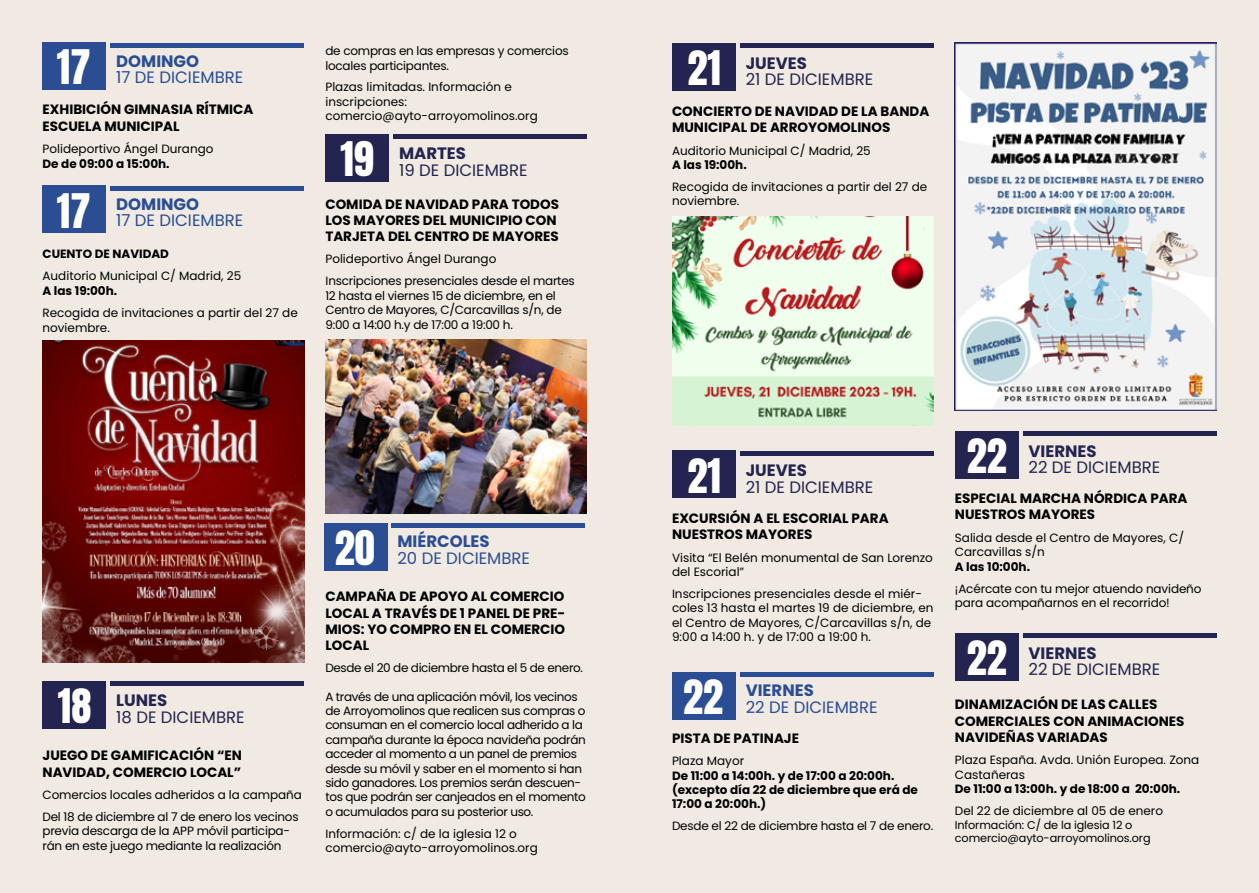
<style>
.page{position:relative;width:1259px;height:893px;background:#f0eae2}
.page>*{position:absolute;margin:0;border:0;box-sizing:border-box;transform-origin:0 0}
.t1{font:40.5px "Anton";color:#fff}
.t2{font:16.5px "Poppins";color:#23244f}
.t3{font:16.5px "Poppins";color:#2a4d94}
.t4{font:700 16.5px "Poppins";color:#23244f}
.t5{font:700 16.5px "Poppins";color:#2a4d94}
.t6{font:700 13.5px/16.2px "Poppins";color:#000}
.t7{font:12px/14.4px "Poppins";letter-spacing:-.01em;color:#000}
.t8{font:12px/14.4px "Poppins";letter-spacing:-.03em;color:#000}
.t9{font:700 12px/14.4px "Poppins";color:#000}
.t10{font:11.25px/13.5px "Poppins";letter-spacing:-.01em;color:#000}
</style>
<div class="page">
<img style="left:43px;top:341px;width:261px;height:322px">
<div style="left:325px;top:134px;width:64px;height:47px;background:#23244f"></div>
<hr style="left:393px;top:134px;width:194px;height:4px;background:#23244f">
<div style="left:43px;top:681px;width:63px;height:47px;background:#23244f"></div>
<hr style="left:110px;top:681px;width:194px;height:4px;background:#23244f">
<img style="left:325px;top:339px;width:261px;height:174px">
<div style="left:43px;top:43px;width:63px;height:47px;background:#2a4d94"></div>
<hr style="left:110px;top:43px;width:194px;height:4px;background:#2a4d94">
<div style="left:43px;top:186px;width:63px;height:47px;background:#2a4d94"></div>
<hr style="left:110px;top:186px;width:194px;height:4px;background:#2a4d94">
<div style="left:324px;top:523px;width:63px;height:47px;background:#2a4d94"></div>
<div style="left:391px;top:523px;width:194px;height:5px;background:#2a4d94"></div>
<img style="left:955px;top:42px;width:261px;height:369px">
<img style="left:672px;top:217px;width:261px;height:208px">
<div style="left:672px;top:44px;width:63px;height:47px;background:#23244f"></div>
<hr style="left:740px;top:44px;width:193px;height:4px;background:#23244f">
<div style="left:672px;top:451px;width:63px;height:47px;background:#23244f"></div>
<hr style="left:740px;top:451px;width:193px;height:4px;background:#23244f">
<div style="left:955px;top:432px;width:63px;height:47px;background:#23244f"></div>
<hr style="left:1022px;top:432px;width:194px;height:4px;background:#23244f">
<div style="left:955px;top:634px;width:63px;height:47px;background:#23244f"></div>
<hr style="left:1022px;top:634px;width:194px;height:4px;background:#23244f">
<div style="left:672px;top:672px;width:63px;height:47px;background:#2a4d94"></div>
<hr style="left:740px;top:673px;width:193px;height:4px;background:#2a4d94">
<h1 class="t1" style="left:57px;top:47px;width:35px">17</h1>
<h2 class="t5" style="left:116px;top:51px;width:84px">DOMINGO</h2>
<h2 class="t3" style="left:116px;top:68px;width:129px">17 DE DICIEMBRE</h2>
<p class="t6" style="left:43px;top:102px;width:212px">EXHIBICIÓN GIMNASIA RÍTMICA<br>ESCUELA MUNICIPAL</p>
<p class="t7" style="left:43px;top:142px;width:172px">Polideportivo Ángel Durango</p>
<p class="t9" style="left:43px;top:156px;width:129px">De de 09:00 a 15:00h.</p>
<h1 class="t1" style="left:57px;top:190px;width:35px">17</h1>
<h2 class="t5" style="left:116px;top:195px;width:84px">DOMINGO</h2>
<h2 class="t3" style="left:116px;top:211px;width:129px">17 DE DICIEMBRE</h2>
<p class="t9" style="left:43px;top:246px;width:128px">CUENTO DE NAVIDAD</p>
<p class="t7" style="left:43px;top:269px;width:200px">Auditorio Municipal C/ Madrid, 25</p>
<p class="t9" style="left:43px;top:283px;width:76px">A las 19:00h.</p>
<p class="t7" style="left:43px;top:306px;width:257px">Recogida de invitaciones a partir del 27 de noviembre.</p>
<p class="t7" style="left:325px;top:44px;width:245px">de compras en las empresas y comercios locales participantes.</p>
<p class="t7" style="left:325px;top:80px;width:214px">Plazas limitadas. Información e inscripciones: comercio@ayto-arroyomolinos.org</p>
<h1 class="t1" style="left:340px;top:138px;width:35px">19</h1>
<h2 class="t4" style="left:399px;top:144px;width:68px">MARTES</h2>
<h2 class="t2" style="left:399px;top:160px;width:130px">19 DE DICIEMBRE</h2>
<p class="t6" style="left:325px;top:196px;width:235px">COMIDA DE NAVIDAD PARA TODOS<br>LOS MAYORES DEL MUNICIPIO CON<br>TARJETA DEL CENTRO DE MAYORES</p>
<p class="t7" style="left:325px;top:248px;width:251px;line-height:21.9px">Polideportivo Ángel Durango<br>Inscripciones presenciales desde el martes</p>
<p class="t7" style="left:325px;top:288px;width:238px">12 hasta el viernes 15 de diciembre, en el<br>Centro de Mayores, C/Carcavillas s/n, de<br>9:00 a 14:00 h.y de 17:00 a 19:00 h.</p>
<h1 class="t1" style="left:58px;top:685px;width:35px">18</h1>
<h2 class="t4" style="left:116px;top:691px;width:52px">LUNES</h2>
<h2 class="t2" style="left:116px;top:707px;width:130px">18 DE DICIEMBRE</h2>
<p class="t6" style="left:43px;top:748px;width:201px">JUEGO DE GAMIFICACIÓN “EN<br>NAVIDAD, COMERCIO LOCAL”</p>
<p class="t7" style="left:43px;top:784px;width:261px;line-height:21.9px">Comercios locales adheridos a la campaña<br>Del 18 de diciembre al 7 de enero los vecinos</p>
<p class="t7" style="left:43px;top:824px;width:249px">previa descarga de la APP móvil participa&shy;rán en este juego mediante la realización</p>
<h1 class="t1" style="left:335px;top:527px;width:42px">20</h1>
<h2 class="t5" style="left:397px;top:532px;width:94px">MIÉRCOLES</h2>
<h2 class="t3" style="left:397px;top:548px;width:134px">20 DE DICIEMBRE</h2>
<p class="t6" style="left:325px;top:589px;width:241px;text-align:justify">CAMPAÑA DE APOYO AL COMERCIO LOCAL A TRAVÉS DE 1 PANEL DE PRE-MIOS: YO COMPRO EN EL COMERCIO LOCAL</p>
<p class="t8" style="left:325px;top:660px;width:259px">Desde el 20 de diciembre hasta el 5 de enero.</p>
<p class="t8" style="left:325px;top:689px;width:262px">A través de una aplicación móvil, los vecinos de Arroyomolinos que realicen sus compras o consuman en el comercio local adherido a la campaña durante la época navideña podrán acceder al momento a un panel de premios desde su móvil y saber en el momento si han sido ganadores. Los premios serán descuen&shy;tos que podrán ser canjeados en el momento o acumulados para su posterior uso.</p>
<p class="t7" style="left:325px;top:826px;width:214px">Información: c/ de la iglesia 12 o comercio@ayto-arroyomolinos.org</p>
<h1 class="t1" style="left:687px;top:48px;width:35px">21</h1>
<h2 class="t4" style="left:745px;top:53px;width:63px">JUEVES</h2>
<h2 class="t2" style="left:745px;top:70px;width:129px">21 DE DICIEMBRE</h2>
<p class="t6" style="left:672px;top:103px;width:259px">CONCIERTO DE NAVIDAD DE LA BANDA<br>MUNICIPAL DE ARROYOMOLINOS</p>
<p class="t7" style="left:672px;top:143px;width:200px">Auditorio Municipal C/ Madrid, 25</p>
<p class="t9" style="left:672px;top:158px;width:76px">A las 19:00h.</p>
<p class="t7" style="left:672px;top:180px;width:257px">Recogida de invitaciones a partir del 27 de noviembre.</p>
<h1 class="t1" style="left:687px;top:455px;width:35px">21</h1>
<h2 class="t4" style="left:745px;top:461px;width:63px">JUEVES</h2>
<h2 class="t2" style="left:745px;top:477px;width:129px">21 DE DICIEMBRE</h2>
<p class="t6" style="left:672px;top:510px;width:218px">EXCURSIÓN A EL ESCORIAL PARA<br>NUESTROS MAYORES</p>
<p class="t7" style="left:672px;top:550px;width:262px">Visita “El Belén monumental de San Lorenzo del Escorial”</p>
<p class="t7" style="left:672px;top:587px;width:263px">Inscripciones presenciales desde el miér&shy;coles 13 hasta el martes 19 de diciembre, en el Centro de Mayores, C/Carcavillas s/n, de 9:00 a 14:00 h. y de 17:00 a 19:00 h.</p>
<h1 class="t1" style="left:683px;top:676px;width:42px">22</h1>
<h2 class="t5" style="left:745px;top:681px;width:70px">VIERNES</h2>
<h2 class="t3" style="left:745px;top:698px;width:133px">22 DE DICIEMBRE</h2>
<p class="t6" style="left:672px;top:730px;width:129px">PISTA DE PATINAJE</p>
<p class="t7" style="left:672px;top:754px;width:74px">Plaza Mayor</p>
<p class="t9" style="left:672px;top:768px;width:247px">De 11:00 a 14:00h. y de 17:00 a 20:00h. (excepto día 22 de diciembre que erá de<br>17:00 a 20:00h.)</p>
<p class="t7" style="left:672px;top:819px;width:263px">Desde el 22 de diciembre hasta el 7 de enero.</p>
<h1 class="t1" style="left:967px;top:436px;width:42px">22</h1>
<h2 class="t4" style="left:1028px;top:441px;width:70px">VIERNES</h2>
<h2 class="t2" style="left:1028px;top:458px;width:133px">22 DE DICIEMBRE</h2>
<p class="t6" style="left:955px;top:490px;width:234px">ESPECIAL MARCHA NÓRDICA PARA<br>NUESTROS MAYORES</p>
<p class="t7" style="left:955px;top:531px;width:231px">Salida desde el Centro de Mayores, C/<br>Carcavillas s/n</p>
<p class="t9" style="left:955px;top:559px;width:77px">A las 10:00h.</p>
<p class="t7" style="left:955px;top:581px;width:248px">¡Acércate con tu mejor atuendo navideño para acompañarnos en el recorrido!</p>
<h1 class="t1" style="left:967px;top:638px;width:42px">22</h1>
<h2 class="t4" style="left:1028px;top:643px;width:70px">VIERNES</h2>
<h2 class="t2" style="left:1028px;top:660px;width:133px">22 DE DICIEMBRE</h2>
<p class="t6" style="left:955px;top:697px;width:231px">DINAMIZACIÓN DE LAS CALLES<br>COMERCIALES CON ANIMACIONES<br>NAVIDEÑAS VARIADAS</p>
<p class="t7" style="left:955px;top:753px;width:246px">Plaza España. Avda. Unión Europea. Zona<br>Castañeras</p>
<p class="t9" style="left:955px;top:782px;width:227px">De 11:00 a 13:00h. y de 18:00 a 20:00h.</p>
<p class="t7" style="left:955px;top:804px;width:210px">Del 22 de diciembre al 05 de enero</p>
<p class="t10" style="left:955px;top:818px;width:197px">Información: C/ de la iglesia 12 o comercio@ayto-arroyomolinos.org</p>
</div>
